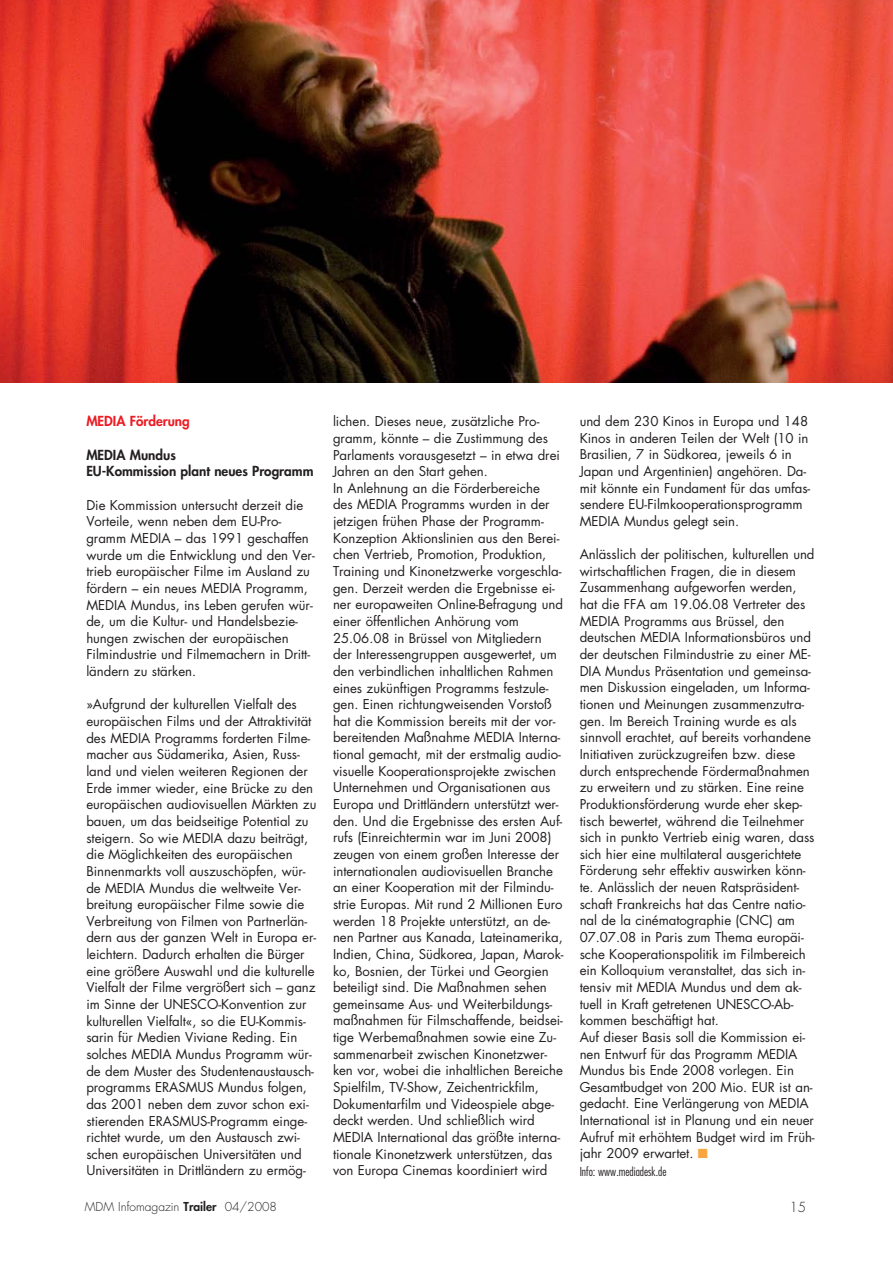
<style>
.page{position:relative;width:893px;height:1263px;background:#fff}
.page>*{position:absolute;margin:0;border:0;box-sizing:border-box;transform-origin:0 0}
.t1{font:800 13.5px/16.6px "Futura";color:#231f20}
.t2{font:800 13.5px "Futura";color:#ed1c24}
.t3{font:300 13.5px "Futura";color:#231f20}
.t4{font:13.2px/16.6px "Futura LT";letter-spacing:-.005em;color:#231f20}
.t5{font:300 12px "Futura";color:#231f20}
.t6{font:300 condensed 12px "Futura";color:#231f20}
.s1{color:#faa63f}
.s2{font-weight:800}
</style>
<div class="page">
<img style="left:0;top:0;width:892px;height:383px">
<p class="t2" style="left:86px;top:415px;width:105px">MEDIA Förderung</p>
<p class="t1" style="left:86px;top:447px;width:229px">MEDIA Mundus<br>EU-Kommission plant neues Programm</p>
<p class="t4" style="left:86px;top:498px;width:230px">Die Kommission untersucht derzeit die Vorteile, wenn neben dem EU-Pro&shy;gramm MEDIA – das 1991 geschaffen wurde um die Entwicklung und den Ver&shy;trieb europäischer Filme im Ausland zu fördern – ein neues MEDIA Programm, MEDIA Mundus, ins Leben gerufen wür&shy;de, um die Kultur- und Handelsbezie&shy;hungen zwischen der europäischen Filmindustrie und Filmemachern in Dritt&shy;ländern zu stärken.</p>
<p class="t4" style="left:86px;top:697px;width:232px">»Aufgrund der kulturellen Vielfalt des europäischen Films und der Attraktivität des MEDIA Programms forderten Filme&shy;macher aus Südamerika, Asien, Russ&shy;land und vielen weiteren Regionen der Erde immer wieder, eine Brücke zu den europäischen audiovisuellen Märkten zu bauen, um das beidseitige Potential zu steigern. So wie MEDIA dazu beiträgt, die Möglichkeiten des europäischen Binnenmarkts voll auszuschöpfen, wür&shy;de MEDIA Mundus die weltweite Ver&shy;breitung europäischer Filme sowie die Verbreitung von Filmen von Partnerlän&shy;dern aus der ganzen Welt in Europa er&shy;leichtern. Dadurch erhalten die Bürger eine größere Auswahl und die kulturelle Vielfalt der Filme vergrößert sich – ganz im Sinne der UNESCO-Konvention zur kulturellen Vielfalt«, so die EU-Kommis&shy;sarin für Medien Viviane Reding. Ein solches MEDIA Mundus Programm wür&shy;de dem Muster des Studentenaustausch&shy;programms ERASMUS Mundus folgen, das 2001 neben dem zuvor schon exi&shy;stierenden ERASMUS-Programm einge&shy;richtet wurde, um den Austausch zwi&shy;schen europäischen Universitäten und Universitäten in Drittländern zu ermög-</p>
<p class="t4" style="left:333px;top:414px;width:232px">lichen. Dieses neue, zusätzliche Pro&shy;gramm, könnte – die Zustimmung des Parlaments vorausgesetzt – in etwa drei Jahren an den Start gehen.<br>In Anlehnung an die Förderbereiche<br>des MEDIA Programms wurden in der jetzigen frühen Phase der Programm-Konzeption Aktionslinien aus den Berei&shy;chen Vertrieb, Promotion, Produktion, Training und Kinonetzwerke vorgeschla&shy;gen. Derzeit werden die Ergebnisse ei&shy;ner europaweiten Online-Befragung und einer öffentlichen Anhörung vom 25.06.08 in Brüssel von Mitgliedern der Interessengruppen ausgewertet, um den verbindlichen inhaltlichen Rahmen eines zukünftigen Programms festzule&shy;gen. Einen richtungweisenden Vorstoß hat die Kommission bereits mit der vor&shy;bereitenden Maßnahme MEDIA Interna&shy;tional gemacht, mit der erstmalig audio&shy;visuelle Kooperationsprojekte zwischen Unternehmen und Organisationen aus Europa und Drittländern unterstützt wer&shy;den. Und die Ergebnisse des ersten Auf&shy;rufs (Einreichtermin war im Juni 2008) zeugen von einem großen Interesse der internationalen audiovisuellen Branche an einer Kooperation mit der Filmindu&shy;strie Europas. Mit rund 2 Millionen Euro werden 18 Projekte unterstützt, an de&shy;nen Partner aus Kanada, Lateinamerika, Indien, China, Südkorea, Japan, Marok&shy;ko, Bosnien, der Türkei und Georgien beteiligt sind. Die Maßnahmen sehen gemeinsame Aus- und Weiterbildungs&shy;maßnahmen für Filmschaffende, beidsei&shy;tige Werbemaßnahmen sowie eine Zu&shy;sammenarbeit zwischen Kinonetzwer&shy;ken vor, wobei die inhaltlichen Bereiche Spielfilm, TV-Show, Zeichentrickfilm, Dokumentarfilm und Videospiele abge&shy;deckt werden. Und schließlich wird MEDIA International das größte interna&shy;tionale Kinonetzwerk unterstützen, das von Europa Cinemas koordiniert wird</p>
<p class="t4" style="left:580px;top:414px;width:232px">und dem 230 Kinos in Europa und 148<br>Kinos in anderen Teilen der Welt (10 in Brasilien, 7 in Südkorea, jeweils 6 in Japan und Argentinien) angehören. Da&shy;mit könnte ein Fundament für das umfas&shy;sendere EU-Filmkooperationsprogramm MEDIA Mundus gelegt sein.</p>
<p class="t4" style="left:580px;top:547px;width:237px">Anlässlich der politischen, kulturellen und wirtschaftlichen Fragen, die in diesem Zusammenhang aufgeworfen werden, hat die FFA am 19.06.08 Vertreter des MEDIA Programms aus Brüssel, den deutschen MEDIA Informationsbüros und der deutschen Filmindustrie zu einer ME-DIA Mundus Präsentation und gemeinsa&shy;men Diskussion eingeladen, um Informa&shy;tionen und Meinungen zusammenzutra&shy;gen. Im Bereich Training wurde es als sinnvoll erachtet, auf bereits vorhandene Initiativen zurückzugreifen bzw. diese durch entsprechende Fördermaßnahmen zu erweitern und zu stärken. Eine reine Produktionsförderung wurde eher skep&shy;tisch bewertet, während die Teilnehmer sich in punkto Vertrieb einig waren, dass sich hier eine multilateral ausgerichtete Förderung sehr effektiv auswirken könn&shy;te. Anlässlich der neuen Ratspräsident&shy;schaft Frankreichs hat das Centre natio&shy;nal de la cinématographie (CNC) am 07.07.08 in Paris zum Thema europäi&shy;sche Kooperationspolitik im Filmbereich ein Kolloquium veranstaltet, das sich in&shy;tensiv mit MEDIA Mundus und dem ak&shy;tuell in Kraft getretenen UNESCO-Ab&shy;kommen beschäftigt hat.<br>Auf dieser Basis soll die Kommission ei&shy;nen Entwurf für das Programm MEDIA Mundus bis Ende 2008 vorlegen. Ein Gesamtbudget von 200 Mio. EUR ist an&shy;gedacht. Eine Verlängerung von MEDIA International ist in Planung und ein neuer Aufruf mit erhöhtem Budget wird im Früh&shy;jahr 2009 erwartet. <span class="s1">■</span></p>
<p class="t6" style="left:580px;top:1166px;width:88px">Info: www.mediadesk.de</p>
<p class="t5" style="left:85px;top:1201px;width:194px">MDM Infomagazin <span class="s2">Trailer</span> 04/2008</p>
<p class="t3" style="left:789px;top:1201px;width:18px">15</p>
</div>
